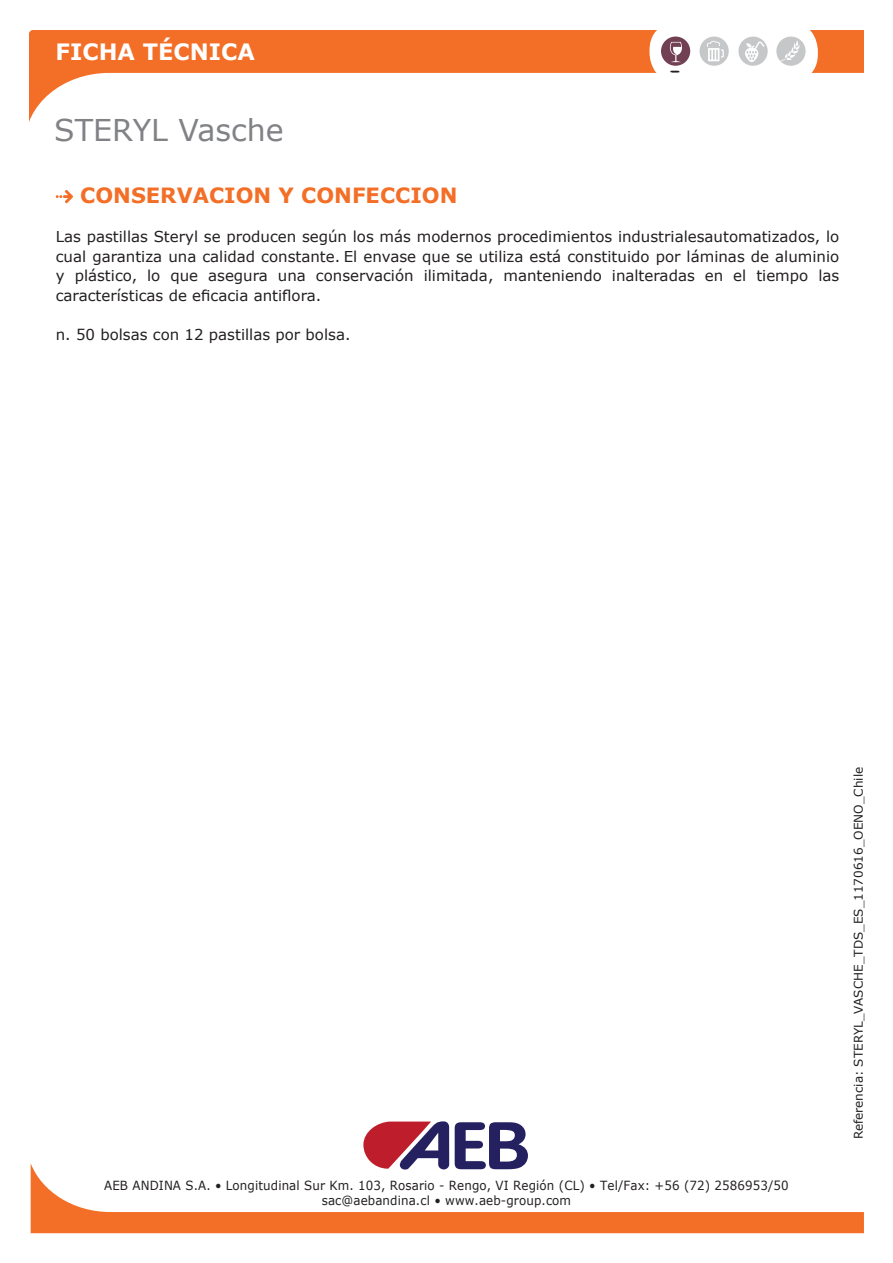
<style>
.page{position:relative;width:893px;height:1263px;background:#fff}
.page>*{position:absolute;margin:0;border:0;box-sizing:border-box;transform-origin:0 0}
.t1{font:30px "Verdana";color:#808285}
.t2{font:700 22.5px "Verdana";color:#fff}
.testo_ok{font:700 21px "Verdana";color:#f36e26}
.testo_ok-2{font:15px/19.5px "Verdana";color:#231f20;text-align:justify}
.t3{font:12.6px/15.1px "Verdana";letter-spacing:.01em;color:#231f20;text-align:center;scale:.94 1}
.Reference{font:12px "Verdana";color:#231f20}
</style>
<div class="page">
<svg style="left:30px;top:30px;width:833px;height:89px"></svg>
<div style="left:651px;top:22px;width:167px;height:60px;background:#fff;border-radius:28px"></div>
<div style="left:776px;top:37px;width:30px;height:29px;background:#c6c7c8;border-radius:50%"></div>
<svg style="left:781px;top:41px;width:19px;height:20px"></svg>
<div style="left:738px;top:37px;width:30px;height:29px;background:#c6c7c8;border-radius:50%"></div>
<div style="left:661px;top:37px;width:29px;height:29px;background:#724053;border-radius:50%"></div>
<div style="left:699px;top:37px;width:30px;height:29px;background:#c6c7c8;border-radius:50%"></div>
<svg style="left:707px;top:41px;width:17px;height:20px"></svg>
<svg style="left:670px;top:42px;width:12px;height:20px"></svg>
<svg style="left:745px;top:41px;width:20px;height:21px"></svg>
<svg style="left:363px;top:1121px;width:165px;height:42px"></svg>
<svg style="left:31px;top:1163px;width:833px;height:70px"></svg>
<svg style="left:56px;top:190px;width:17px;height:13px"></svg>
<h2 class="t2" style="left:56px;top:36px;width:201px">FICHA TÉCNICA</h2>
<p class="t1" style="left:54px;top:110px;width:231px">STERYL Vasche</p>
<p class="testo_ok" style="left:80px;top:181px;width:379px">CONSERVACION Y CONFECCION</p>
<p class="testo_ok-2" style="left:56px;top:227px;width:785px">Las pastillas Steryl se producen según los más modernos procedimientos industrialesautomatizados, lo cual garantiza una calidad constante. El envase que se utiliza está constituido por láminas de aluminio y plástico, lo que asegura una conservación ilimitada, manteniendo inalteradas en el tiempo las características de eficacia antiflora.</p>
<p class="testo_ok-2" style="left:56px;top:324px;width:296px">n. 50 bolsas con 12 pastillas por bolsa.</p>
<p class="t3" style="left:104px;top:1177px;width:730px">AEB ANDINA S.A. • Longitudinal Sur Km. 103, Rosario - Rengo, VI Región (CL) • Tel/Fax: +56 (72) 2586953/50 sac@aebandina.cl • www.aeb-group.com</p>
<p class="Reference" style="left:850px;top:1139px;width:374px;rotate:-90deg">Referencia: STERYL_VASCHE_TDS_ES_1170616_OENO_Chile</p>
</div>
